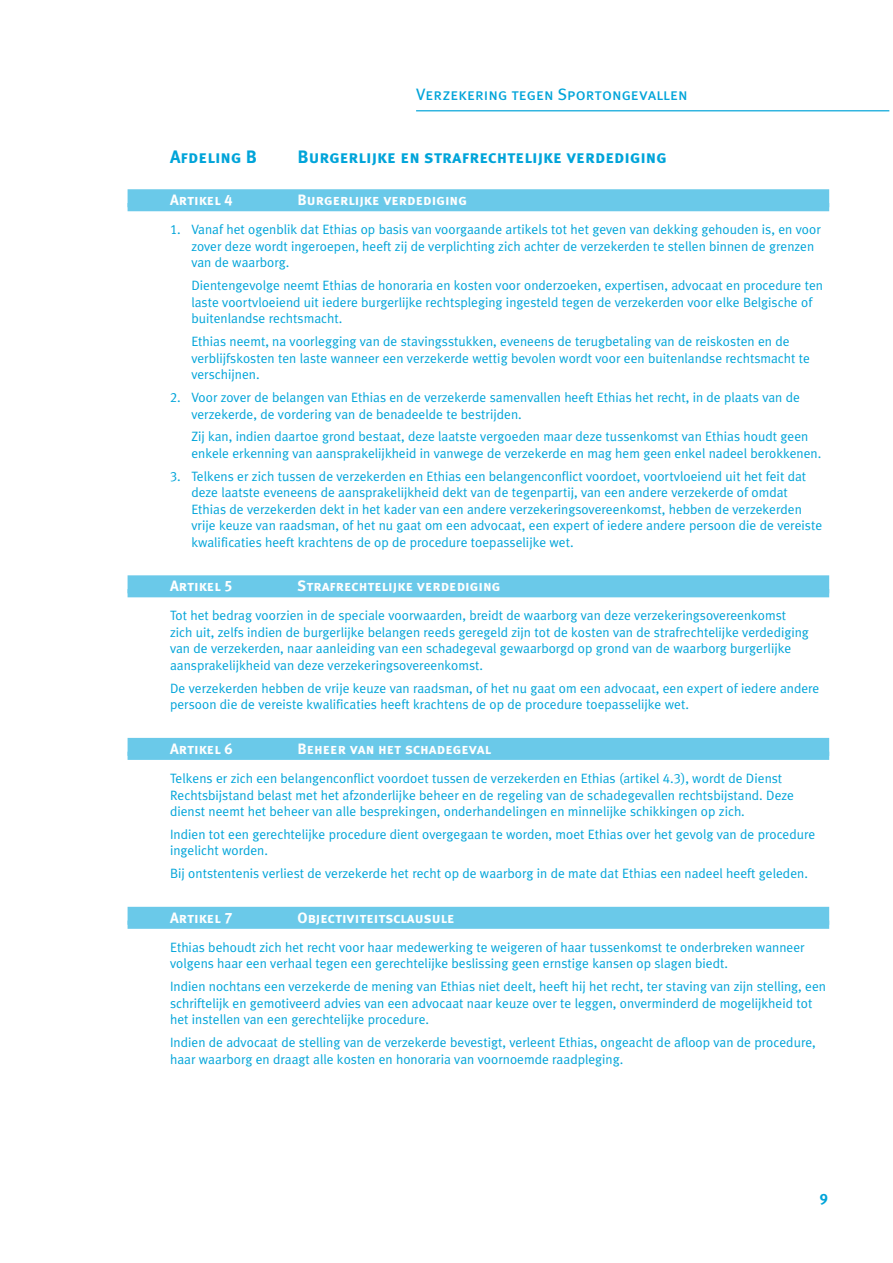
<style>
.page{position:relative;width:893px;height:1263px;background:#fff}
.page>*{position:absolute;margin:0;border:0;box-sizing:border-box;transform-origin:0 0}
.AFDELING{font:18px "Meta Ethias Bold Caps";color:#00a4d9}
.t1{font:16.5px "Meta Ethias Book Caps";color:#00a4d9}
.Artikel{font:15px "Meta Ethias Bold Caps";color:#fff}
.t2{font:15px "Meta Ethias Bold Caps";color:#00a4d9}
.Gewone_tekst{font:13.5px/16.5px "Meta Ethias Normal";color:#00a4d9}
.Tekst_1{font:13.5px/16.5px "Meta Ethias Normal";color:#00a4d9}
</style>
<div class="page">
<hr style="left:416px;top:110px;width:473px;height:1px;background:#00a4d9">
<div style="left:128px;top:189px;width:701px;height:18px;background:#6ac9e9"></div>
<div style="left:128px;top:203px;width:701px;height:8px;background:#6ac9e9"></div>
<div style="left:128px;top:575px;width:701px;height:18px;background:#6ac9e9"></div>
<div style="left:128px;top:589px;width:701px;height:8px;background:#6ac9e9"></div>
<div style="left:128px;top:738px;width:701px;height:18px;background:#6ac9e9"></div>
<div style="left:128px;top:752px;width:701px;height:8px;background:#6ac9e9"></div>
<div style="left:128px;top:907px;width:701px;height:18px;background:#6ac9e9"></div>
<div style="left:128px;top:920px;width:701px;height:9px;background:#6ac9e9"></div>
<p class="t1" style="left:416px;top:84px;width:273px">Verzekering tegen Sportongevallen</p>
<p class="AFDELING" style="left:170px;top:146px;width:88px">Afdeling B</p>
<p class="AFDELING" style="left:298px;top:146px;width:371px">Burgerlijke en strafrechtelijke verdediging</p>
<p class="Artikel" style="left:170px;top:191px;width:64px">Artikel 4</p>
<p class="Artikel" style="left:298px;top:191px;width:171px">Burgerlijke verdediging</p>
<p class="Tekst_1" style="left:191px;top:221px;width:631px;text-indent:-21px">1. Vanaf het ogenblik dat Ethias op basis van voorgaande artikels tot het geven van dekking gehouden is, en voor zover deze wordt ingeroepen, heeft zij de verplichting zich achter de verzekerden te stellen binnen de grenzen van de waarborg.</p>
<p class="Tekst_1" style="left:191px;top:277px;width:633px">Dientengevolge neemt Ethias de honoraria en kosten voor onderzoeken, expertisen, advocaat en procedure ten laste voortvloeiend uit iedere burgerlijke rechtspleging ingesteld tegen de verzekerden voor elke Belgische of buitenlandse rechtsmacht.</p>
<p class="Tekst_1" style="left:191px;top:333px;width:620px">Ethias neemt, na voorlegging van de stavingsstukken, eveneens de terugbetaling van de reiskosten en de verblijfskosten ten laste wanneer een verzekerde wettig bevolen wordt voor een buitenlandse rechtsmacht te verschijnen.</p>
<p class="Tekst_1" style="left:191px;top:389px;width:610px;text-indent:-21px">2. Voor zover de belangen van Ethias en de verzekerde samenvallen heeft Ethias het recht, in de plaats van de verzekerde, de vordering van de benadeelde te bestrijden.</p>
<p class="Tekst_1" style="left:191px;top:428px;width:631px">Zij kan, indien daartoe grond bestaat, deze laatste vergoeden maar deze tussenkomst van Ethias houdt geen enkele erkenning van aansprakelijkheid in vanwege de verzekerde en mag hem geen enkel nadeel berokkenen.</p>
<p class="Tekst_1" style="left:191px;top:468px;width:632px;text-indent:-21px">3. Telkens er zich tussen de verzekerden en Ethias een belangenconflict voordoet, voortvloeiend uit het feit dat deze laatste eveneens de aansprakelijkheid dekt van de tegenpartij, van een andere verzekerde of omdat Ethias de verzekerden dekt in het kader van een andere verzekeringsovereenkomst, hebben de verzekerden vrije keuze van raadsman, of het nu gaat om een advocaat, een expert of iedere andere persoon die de vereiste kwalificaties heeft krachtens de op de procedure toepasselijke wet.</p>
<p class="Artikel" style="left:170px;top:577px;width:64px">Artikel 5</p>
<p class="Artikel" style="left:298px;top:577px;width:204px">Strafrechtelijke verdediging</p>
<p class="Gewone_tekst" style="left:170px;top:607px;width:640px">Tot het bedrag voorzien in de speciale voorwaarden, breidt de waarborg van deze verzekeringsovereenkomst zich uit, zelfs indien de burgerlijke belangen reeds geregeld zijn tot de kosten van de strafrechtelijke verdediging van de verzekerden, naar aanleiding van een schadegeval gewaarborgd op grond van de waarborg burgerlijke aansprakelijkheid van deze verzekeringsovereenkomst.</p>
<p class="Gewone_tekst" style="left:170px;top:680px;width:651px">De verzekerden hebben de vrije keuze van raadsman, of het nu gaat om een advocaat, een expert of iedere andere persoon die de vereiste kwalificaties heeft krachtens de op de procedure toepasselijke wet.</p>
<p class="Artikel" style="left:170px;top:740px;width:64px">Artikel 6</p>
<p class="Artikel" style="left:298px;top:740px;width:195px">Beheer van het schadegeval</p>
<p class="Gewone_tekst" style="left:170px;top:770px;width:625px">Telkens er zich een belangenconflict voordoet tussen de verzekerden en Ethias (artikel 4.3), wordt de Dienst<br>Rechtsbijstand belast met het afzonderlijke beheer en de regeling van de schadegevallen rechtsbijstand. Deze dienst neemt het beheer van alle besprekingen, onderhandelingen en minnelijke schikkingen op zich.</p>
<p class="Gewone_tekst" style="left:170px;top:826px;width:647px">Indien tot een gerechtelijke procedure dient overgegaan te worden, moet Ethias over het gevolg van de procedure ingelicht worden.</p>
<p class="Gewone_tekst" style="left:170px;top:865px;width:639px">Bij ontstentenis verliest de verzekerde het recht op de waarborg in de mate dat Ethias een nadeel heeft geleden.</p>
<p class="Artikel" style="left:170px;top:909px;width:64px">Artikel 7</p>
<p class="Artikel" style="left:298px;top:909px;width:158px">Objectiviteitsclausule</p>
<p class="Gewone_tekst" style="left:170px;top:939px;width:636px">Ethias behoudt zich het recht voor haar medewerking te weigeren of haar tussenkomst te onderbreken wanneer volgens haar een verhaal tegen een gerechtelijke beslissing geen ernstige kansen op slagen biedt.</p>
<p class="Gewone_tekst" style="left:170px;top:978px;width:657px">Indien nochtans een verzekerde de mening van Ethias niet deelt, heeft hij het recht, ter staving van zijn stelling, een schriftelijk en gemotiveerd advies van een advocaat naar keuze over te leggen, onverminderd de mogelijkheid tot het instellen van een gerechtelijke procedure.</p>
<p class="Gewone_tekst" style="left:170px;top:1034px;width:647px">Indien de advocaat de stelling van de verzekerde bevestigt, verleent Ethias, ongeacht de afloop van de procedure, haar waarborg en draagt alle kosten en honoraria van voornoemde raadpleging.</p>
<p class="t2" style="left:820px;top:1190px;width:10px">9</p>
</div>
